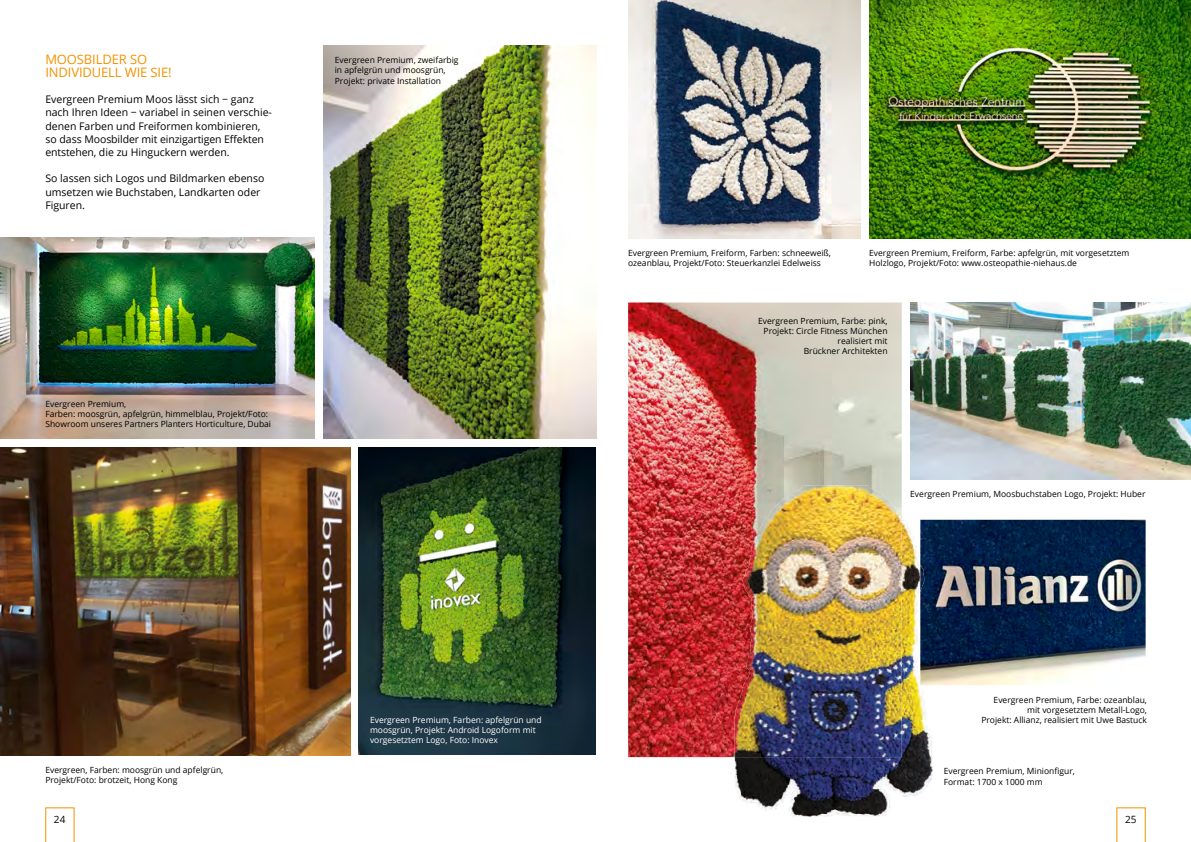
<style>
.page{position:relative;width:1191px;height:842px;background:#fff}
.page>*{position:absolute;margin:0;border:0;box-sizing:border-box;transform-origin:0 0}
.t1{font:13px/13.2px "Open Sans";letter-spacing:-.01em;color:#f39200}
.t2{font:10.5px/13.2px "Open Sans";color:#000}
.t3{font:10px "Open Sans";color:#000}
.t4{font:8.5px/10.2px "Open Sans";color:#000}
.t5{font:8.5px/10.2px "Open Sans";color:#fff}
</style>
<div class="page">
<img style="left:920px;top:520px;width:225px;height:165px">
<img style="left:628px;top:302px;width:273px;height:455px">
<img style="left:869px;top:0;width:322px;height:239px">
<img style="left:628px;top:0;width:232px;height:238px">
<img style="left:734px;top:737px;width:198px;height:79px">
<img style="left:920px;top:565px;width:4px;height:120px">
<img style="left:738px;top:485px;width:69px;height:219px">
<img style="left:910px;top:302px;width:281px;height:177px">
<img style="left:323px;top:45px;width:273px;height:394px">
<img style="left:359px;top:447px;width:236px;height:308px">
<img style="left:0;top:447px;width:350px;height:308px">
<img style="left:0;top:237px;width:314px;height:202px">
<svg style="left:45px;top:807px;width:29px;height:35px"></svg>
<svg style="left:1116px;top:807px;width:29px;height:35px"></svg>
<h1 class="t1" style="left:45px;top:52px;width:128px">MOOSBILDER SO<br>INDIVIDUELL WIE SIE!</h1>
<p class="t2" style="left:45px;top:93px;width:228px">Evergreen Premium Moos lässt sich − ganz nach Ihren Ideen − variabel in seinen verschie&shy;denen Farben und Freiformen kombinieren, so dass Moosbilder mit einzigartigen Effekten entstehen, die zu Hinguckern werden.</p>
<p class="t2" style="left:45px;top:172px;width:220px">So lassen sich Logos und Bildmarken ebenso umsetzen wie Buchstaben, Landkarten oder<br>Figuren.</p>
<p class="t4" style="left:335px;top:55px;width:125px">Evergreen Premium, zweifarbig in apfelgrün und moosgrün,<br>Projekt: private Installation</p>
<p class="t4" style="left:45px;top:398px;width:227px">Evergreen Premium,<br>Farben: moosgrün, apfelgrün, himmelblau, Projekt/Foto:<br>Showroom unseres Partners Planters Horticulture, Dubai</p>
<p class="t4" style="left:45px;top:765px;width:179px">Evergreen, Farben: moosgrün und apfelgrün,<br>Projekt/Foto: brotzeit, Hong Kong</p>
<p class="t5" style="left:370px;top:714px;width:173px">Evergreen Premium, Farben: apfelgrün und moosgrün, Projekt: Android Logoform mit vorgesetztem Logo, Foto: Inovex</p>
<p class="t4" style="left:628px;top:248px;width:204px">Evergreen Premium, Freiform, Farben: schneeweiß, ozeanblau, Projekt/Foto: Steuerkanzlei Edelweiss</p>
<p class="t4" style="left:869px;top:248px;width:262px">Evergreen Premium, Freiform, Farbe: apfelgrün, mit vorgesetztem<br>Holzlogo, Projekt/Foto: www.osteopathie-niehaus.de</p>
<p class="t4" style="left:758px;top:315px;width:131px;text-align:right">Evergreen Premium, Farbe: pink,<br>Projekt: Circle Fitness München realisiert mit<br>Brückner Architekten</p>
<p class="t4" style="left:910px;top:488px;width:237px">Evergreen Premium, Moosbuchstaben Logo, Projekt: Huber</p>
<p class="t4" style="left:981px;top:694px;width:167px;text-align:right">Evergreen Premium, Farbe: ozeanblau, mit vorgesetztem Metall-Logo,<br>Projekt: Allianz, realisiert mit Uwe Bastuck</p>
<p class="t4" style="left:943px;top:766px;width:133px">Evergreen Premium, Minionfigur,<br>Format: 1700 x 1000 mm</p>
<p class="t3" style="left:54px;top:812px;width:13px">24</p>
<p class="t3" style="left:1125px;top:812px;width:13px">25</p>
</div>
